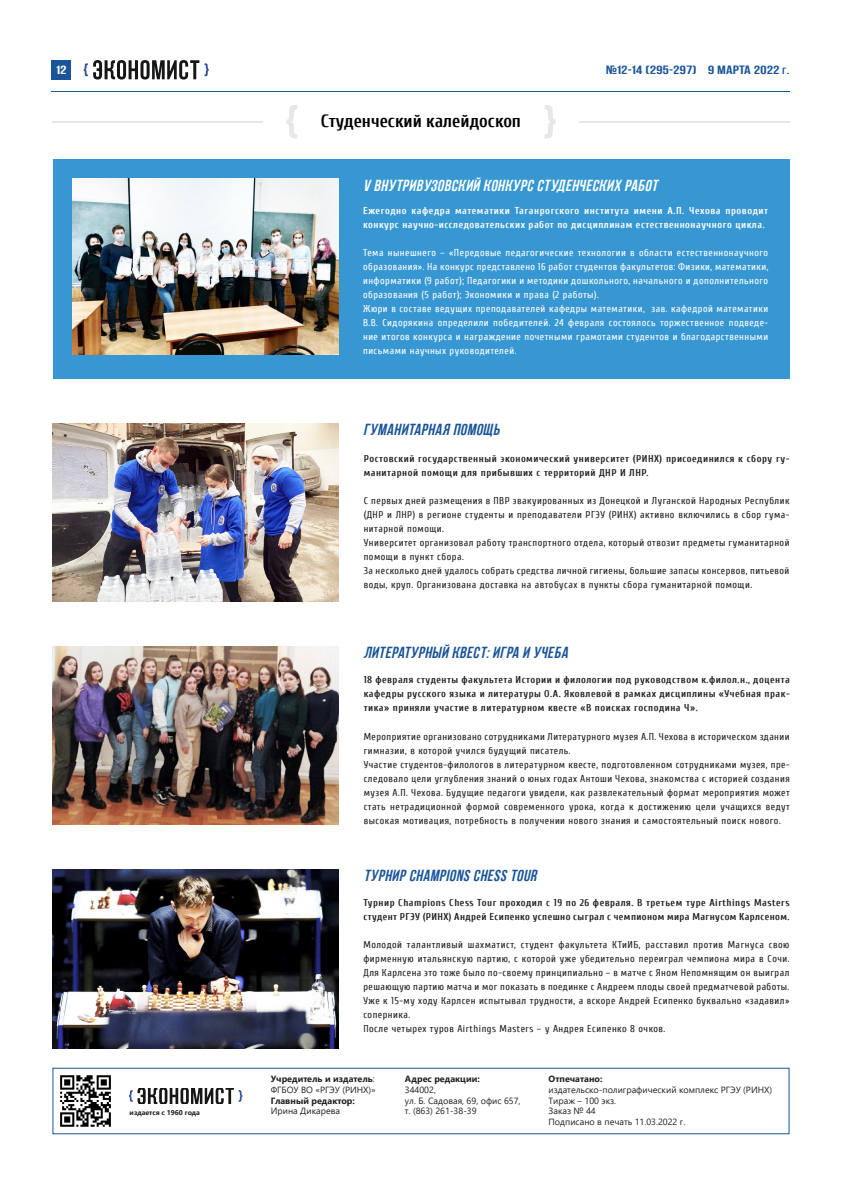
<style>
.page{position:relative;width:842px;height:1191px;background:#fff}
.page>*{position:absolute;margin:0;border:0;box-sizing:border-box;transform-origin:0 0}
.Заголовок{font:700 18px "Cuprum";color:#000}
.Заголовок-2{font:italic 16px "AA Bebas Neue";color:#1a5599}
.Заголовок-3{font:italic 16px "AA Bebas Neue";color:#fff}
.t1{font:12px "AA Bebas Neue";letter-spacing:.025em;color:#1a5599;scale:1.33 1}
.t2{font:12px "AA Bebas Neue";color:#fff;scale:1.33 1}
.Заголовок-4{font:10px/14px "Cuprum";letter-spacing:.05em;color:#231f20}
.Заголовок-5{font:10px/14px "Cuprum";letter-spacing:.05em;color:#fff;text-align:justify}
.Заголовок-6{font:700 10px/14px "Cuprum";letter-spacing:.05em;color:#231f20}
.Заголовок-7{font:700 10px/14px "Cuprum";letter-spacing:.05em;color:#fff}
.Заголовок-8{font:9px "Segoe UI";color:#231f20}
.Заголовок-9{font:700 9px "Segoe UI";color:#231f20}
.Заголовок-10{font:700 7px "Segoe UI";color:#231f20}
.s1{font-size:9px}
.s2{font-weight:400}
</style>
<div class="page">
<div style="left:51px;top:60px;width:20px;height:20px;background:#1a5599"></div>
<svg style="left:84px;top:60px;width:115px;height:20px"></svg>
<svg style="left:205px;top:63px;width:4px;height:13px"></svg>
<hr style="left:51px;top:91px;width:738px;height:1px;background:#1a5599">
<img style="left:60px;top:1075px;width:51px;height:52px">
<svg style="left:129px;top:1088px;width:113px;height:15px"></svg>
<svg style="left:286px;top:105px;width:11px;height:33px"></svg>
<svg style="left:545px;top:105px;width:11px;height:33px"></svg>
<hr style="left:579px;top:121px;width:210px;height:1px;background:#e6e7e9">
<hr style="left:52px;top:121px;width:211px;height:1px;background:#e6e7e9">
<div style="left:53px;top:160px;width:736px;height:219px;background:#3797d3"></div>
<img style="left:73px;top:179px;width:266px;height:175px">
<img style="left:53px;top:869px;width:286px;height:179px">
<img style="left:53px;top:423px;width:286px;height:179px">
<img style="left:53px;top:646px;width:286px;height:179px">
<p class="t2" style="left:56px;top:63px;width:9px">12</p>
<p class="t1" style="left:606px;top:63px;width:139px">№12-14 (295-297) 9 марта 2022 <span class="s1">г</span>.</p>
<p class="Заголовок" style="left:321px;top:111px;width:202px">Студенческий калейдоскоп</p>
<p class="Заголовок-3" style="left:363px;top:177px;width:300px">V ВНУТРИВУЗОВСКИЙ КОНКУРС СТУДЕНЧЕСКИХ РАБОТ</p>
<p class="Заголовок-7" style="left:363px;top:203px;width:407px">Ежегодно кафедра математики Таганрогского института имени А.П. Чехова проводит конкурс научно-исследовательских работ по дисциплинам естественнонаучного цикла.</p>
<p class="Заголовок-5" style="left:363px;top:245px;width:407px">Тема нынешнего – «Передовые педагогические технологии в области естественнонаучного образования». На конкурс представлено 16 работ студентов факультетов: Физики, математики, информатики (9 работ); Педагогики и методики дошкольного, начального и дополнительного образования (5 работ); Экономики и права (2 работы).</p>
<p class="Заголовок-5" style="left:363px;top:301px;width:407px">Жюри в составе ведущих преподавателей кафедры математики, зав. кафедрой математики В.В. Сидорякина определили победителей. 24 февраля состоялось торжественное подведе&shy;ние итогов конкурса и награждение почетными грамотами студентов и благодарственными письмами научных руководителей.</p>
<p class="Заголовок-2" style="left:363px;top:421px;width:141px">ГУМАНИТАРНАЯ ПОМОЩЬ</p>
<p class="Заголовок-6" style="left:364px;top:451px;width:427px">Ростовский государственный экономический университет (РИНХ) присоединился к сбору гу&shy;манитарной помощи для прибывших с территорий ДНР И ЛНР.</p>
<p class="Заголовок-4" style="left:364px;top:493px;width:427px;text-align:justify">С первых дней размещения в ПВР эвакуированных из Донецкой и Луганской Народных Республик (ДНР и ЛНР) в регионе студенты и преподаватели РГЭУ (РИНХ) активно включились в сбор гума&shy;нитарной помощи.</p>
<p class="Заголовок-4" style="left:364px;top:535px;width:427px">Университет организовал работу транспортного отдела, который отвозит предметы гуманитарной помощи в пункт сбора.</p>
<p class="Заголовок-4" style="left:364px;top:563px;width:427px">За несколько дней удалось собрать средства личной гигиены, большие запасы консервов, питьевой воды, круп. Организована доставка на автобусах в пункты сбора гуманитарной помощи.</p>
<p class="Заголовок-2" style="left:363px;top:644px;width:209px">ЛИТЕРАТУРНЫЙ КВЕСТ:ИГРА И УЧЕБА</p>
<p class="Заголовок-6" style="left:364px;top:673px;width:428px;text-align:justify">18 февраля студенты факультета Истории и филологии под руководством к.филол.н., доцента кафедры русского языка и литературы О.А. Яковлевой в рамках дисциплины «Учебная прак&shy;тика» приняли участие в литературном квесте «В поисках господина Ч».</p>
<p class="Заголовок-4" style="left:364px;top:729px;width:427px">Мероприятие организовано сотрудниками Литературного музея А.П. Чехова в историческом здании гимназии, в которой учился будущий писатель.</p>
<p class="Заголовок-4" style="left:364px;top:757px;width:428px;text-align:justify">Участие студентов-филологов в литературном квесте, подготовленном сотрудниками музея, пре&shy;следовало цели углубления знаний о юных годах Антоши Чехова, знакомства с историей создания музея А.П. Чехова. Будущие педагоги увидели, как развлекательный формат мероприятия может стать нетрадиционной формой современного урока, когда к достижению цели учащихся ведут высокая мотивация, потребность в получении нового знания и самостоятельный поиск нового.</p>
<p class="Заголовок-2" style="left:364px;top:867px;width:178px">ТУРНИР CHAMPIONS CHESS TOUR</p>
<p class="Заголовок-6" style="left:363px;top:895px;width:428px">Турнир Champions Chess Tour проходил с 19 по 26 февраля. В третьем туре Airthings Masters студент РГЭУ (РИНХ) Андрей Есипенко успешно сыграл с чемпионом мира Магнусом Карлсеном.</p>
<p class="Заголовок-4" style="left:363px;top:937px;width:428px;text-align:justify">Молодой талантливый шахматист, студент факультета КТиИБ, расставил против Магнуса свою фирменную итальянскую партию, с которой уже убедительно переиграл чемпиона мира в Сочи.<br>Для Карлсена это тоже было по-своему принципиально – в матче с Яном Непомнящим он выиграл решающую партию матча и мог показать в поединке с Андреем плоды своей предматчевой работы.</p>
<p class="Заголовок-4" style="left:363px;top:993px;width:428px">Уже к 15-му ходу Карлсен испытывал трудности, а вскоре Андрей Есипенко буквально «задавил» соперника.</p>
<p class="Заголовок-4" style="left:363px;top:1021px;width:303px">После четырех туров Airthings Masters – у Андрея Есипенко 8 очков.</p>
<p class="Заголовок-9" style="left:271px;top:1070px;width:106px">Учредитель и издатель<span class="s2">:</span></p>
<p class="Заголовок-8" style="left:271px;top:1081px;width:107px">ФГБОУ ВО «РГЭУ (РИНХ)»</p>
<p class="Заголовок-9" style="left:271px;top:1092px;width:86px">Главный редактор:</p>
<p class="Заголовок-10" style="left:130px;top:1105px;width:72px">издается с 1960 года</p>
<p class="Заголовок-8" style="left:271px;top:1102px;width:71px">Ирина Дикарева</p>
<p class="Заголовок-9" style="left:405px;top:1070px;width:76px">Адрес редакции:</p>
<p class="Заголовок-8" style="left:405px;top:1081px;width:33px">344002,</p>
<p class="Заголовок-8" style="left:405px;top:1092px;width:117px">ул. Б. Садовая, 69, офис 657,</p>
<p class="Заголовок-8" style="left:405px;top:1102px;width:73px">т. (863) 261-38-39</p>
<p class="Заголовок-9" style="left:549px;top:1070px;width:55px">Отпечатано:</p>
<p class="Заголовок-8" style="left:549px;top:1081px;width:225px">издательско-полиграфический комплекс РГЭУ (РИНХ)</p>
<p class="Заголовок-8" style="left:549px;top:1092px;width:69px">Тираж – 100 экз.</p>
<p class="Заголовок-8" style="left:549px;top:1102px;width:49px">Заказ № 44</p>
<p class="Заголовок-8" style="left:549px;top:1113px;width:138px">Подписано в печать 11.03.2022 г.</p>
</div>
